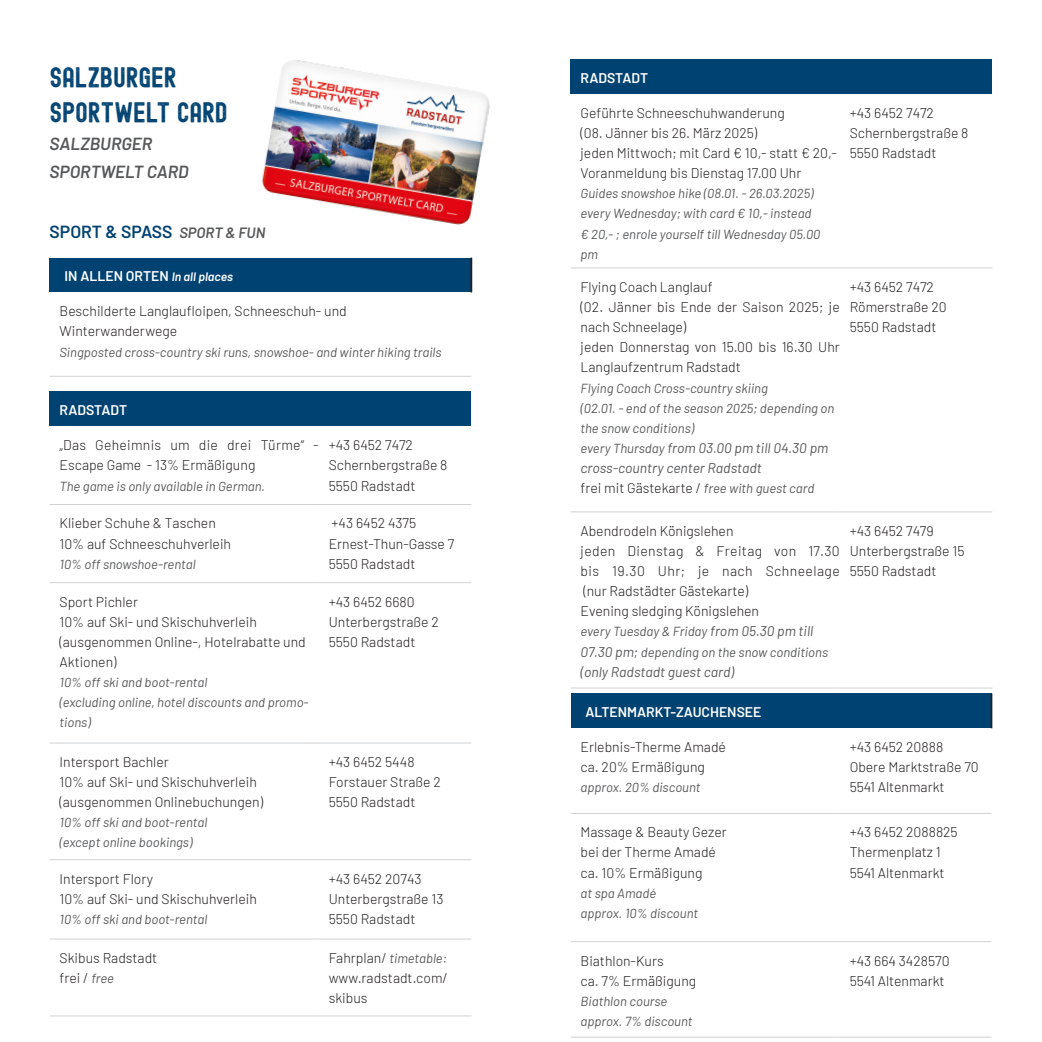
<style>
.page{position:relative;width:1042px;height:1042px;background:#fff}
.page>*{position:absolute;margin:0;border:0;box-sizing:border-box;transform-origin:0 0}
.t1{font:28px/35px "Edmund Texture";letter-spacing:-.01em;color:#004271}
.t2{font:italic 600 17.5px/28px "Barlow";color:#57585a}
.t3{font:600 17.5px "Barlow";color:#004271}
.t4{font:300 14px/20.1px "Barlow";color:#231f20}
.t5{font:italic 14px/20.1px "Barlow";color:#57585a}
.t6{font:600 14px "Barlow";color:#fff}
.t7{font:italic 13.12px/20.1px "Barlow";color:#57585a}
.s1{font-style:italic;font-size:14.88px;color:#57585a}
.s2{font-style:italic;font-size:12.25px}
.s3{font-weight:400;font-style:italic;font-size:13.12px;color:#57585a}
.s4{font-weight:300;font-style:normal;font-size:14px;color:#231f20}
.s5{font-size:13.12px}
.s6{font-weight:300;font-style:normal;color:#231f20}
.s7{font-size:14px}
</style>
<div class="page">
<img style="left:262px;top:60px;width:228px;height:165px">
<div style="left:50px;top:258px;width:421px;height:34px;background:#004271"></div>
<hr style="left:470px;top:258px;width:2px;height:34px;background:#231f20">
<hr style="left:50px;top:376px;width:421px;height:1px;background:#d1d2d4">
<div style="left:50px;top:392px;width:421px;height:34px;background:#004271"></div>
<hr style="left:50px;top:582px;width:269px;height:1px;background:#d1d2d4">
<hr style="left:319px;top:582px;width:152px;height:1px;background:#d1d2d4">
<hr style="left:50px;top:742px;width:269px;height:1px;background:#d1d2d4">
<hr style="left:319px;top:742px;width:152px;height:1px;background:#d1d2d4">
<hr style="left:50px;top:859px;width:269px;height:1px;background:#d1d2d4">
<hr style="left:319px;top:859px;width:152px;height:1px;background:#d1d2d4">
<hr style="left:50px;top:938px;width:269px;height:1px;background:#d1d2d4">
<hr style="left:319px;top:938px;width:152px;height:1px;background:#d1d2d4">
<hr style="left:50px;top:1015px;width:269px;height:1px;background:#d1d2d4">
<hr style="left:319px;top:1015px;width:152px;height:1px;background:#d1d2d4">
<hr style="left:50px;top:504px;width:269px;height:1px;background:#d1d2d4">
<hr style="left:319px;top:504px;width:152px;height:1px;background:#d1d2d4">
<div style="left:570px;top:60px;width:422px;height:34px;background:#004271"></div>
<hr style="left:570px;top:267px;width:270px;height:1px;background:#d1d2d4">
<hr style="left:840px;top:267px;width:152px;height:1px;background:#d1d2d4">
<hr style="left:570px;top:511px;width:270px;height:1px;background:#d1d2d4">
<hr style="left:840px;top:511px;width:152px;height:1px;background:#d1d2d4">
<hr style="left:570px;top:687px;width:270px;height:1px;background:#d1d2d4">
<hr style="left:840px;top:687px;width:152px;height:1px;background:#d1d2d4">
<div style="left:570px;top:693px;width:421px;height:35px;background:#004271"></div>
<hr style="left:990px;top:693px;width:2px;height:35px;background:#231f20">
<hr style="left:570px;top:813px;width:270px;height:1px;background:#d1d2d4">
<hr style="left:840px;top:813px;width:151px;height:1px;background:#d1d2d4">
<hr style="left:570px;top:941px;width:270px;height:1px;background:#d1d2d4">
<hr style="left:840px;top:941px;width:151px;height:1px;background:#d1d2d4">
<hr style="left:570px;top:1036px;width:270px;height:1px;background:#d1d2d4">
<hr style="left:840px;top:1036px;width:151px;height:1px;background:#d1d2d4">
<h1 class="t1" style="left:50px;top:58px;width:180px">SALZBURGER<br>SPORTWELT CARD</h1>
<p class="t2" style="left:50px;top:128px;width:141px">SALZBURGER<br>SPORTWELT CARD</p>
<p class="t3" style="left:50px;top:218px;width:217px">SPORT &amp; SPASS <span class="s1">SPORT &amp; FUN</span></p>
<p class="t6" style="left:64px;top:265px;width:170px">IN ALLEN ORTEN <span class="s2">In all places</span></p>
<p class="t4" style="left:60px;top:300px;width:289px">Beschilderte Langlaufloipen, Schneeschuh- und<br>Winterwanderwege</p>
<p class="t7" style="left:60px;top:341px;width:384px">Singposted cross-country ski runs, snowshoe- and winter hiking trails</p>
<p class="t6" style="left:60px;top:399px;width:69px">RADSTADT</p>
<p class="t4" style="left:60px;top:434px;width:261px">„Das Geheimnis um die drei Türme“ -<br>Escape Game - 13% Ermäßigung</p>
<p class="t7" style="left:60px;top:475px;width:207px">The game is only available in German.</p>
<p class="t4" style="left:60px;top:512px;width:173px">Klieber Schuhe &amp; Taschen<br>10% auf Schneeschuhverleih</p>
<p class="t7" style="left:60px;top:553px;width:138px">10% off snowshoe-rental</p>
<p class="t4" style="left:60px;top:590px;width:248px">Sport Pichler<br>10% auf Ski- und Skischuhverleih (ausgenommen Online-, Hotelrabatte und<br>Aktionen)</p>
<p class="t7" style="left:60px;top:671px;width:251px">10% off ski and boot-rental<br>(excluding online, hotel discounts and promo&shy;tions)</p>
<p class="t4" style="left:329px;top:434px;width:120px">+43 6452 7472<br>Schernbergstraße 8<br>5550 Radstadt</p>
<p class="t4" style="left:329px;top:512px;width:127px">+43 6452 4375<br>Ernest-Thun-Gasse 7<br>5550 Radstadt</p>
<p class="t4" style="left:329px;top:590px;width:112px">+43 6452 6680<br>Unterbergstraße 2<br>5550 Radstadt</p>
<p class="t4" style="left:60px;top:751px;width:205px">Intersport Bachler<br>10% auf Ski- und Skischuhverleih (ausgenommen Onlinebuchungen)</p>
<p class="t7" style="left:60px;top:811px;width:149px">10% off ski and boot-rental (except online bookings)</p>
<p class="t4" style="left:60px;top:867px;width:199px">Intersport Flory<br>10% auf Ski- und Skischuhverleih</p>
<p class="t7" style="left:60px;top:908px;width:149px">10% off ski and boot-rental</p>
<p class="t4" style="left:329px;top:751px;width:114px">+43 6452 5448<br>Forstauer Straße 2<br>5550 Radstadt</p>
<p class="t4" style="left:329px;top:867px;width:116px">+43 6452 20743<br>Unterbergstraße 13<br>5550 Radstadt</p>
<p class="t4" style="left:60px;top:947px;width:99px">Skibus Radstadt frei / <span class="s3">free</span></p>
<p class="t7" style="left:329px;top:947px;width:120px"><span class="s4">Fahrplan/</span> timetable:</p>
<p class="t4" style="left:329px;top:967px;width:121px">www.radstadt.com/ skibus</p>
<p class="t6" style="left:580px;top:67px;width:69px">RADSTADT</p>
<p class="t4" style="left:580px;top:102px;width:258px">Geführte Schneeschuhwanderung<br>(08. Jänner bis 26. März 2025)<br>jeden Mittwoch; mit Card € 10,- statt € 20,- Voranmeldung bis Dienstag 17.00 Uhr</p>
<p class="t7" style="left:580px;top:182px;width:241px">Guides snowshoe hike (08.01. - 26.03.2025) every Wednesday; with card € 10,- instead € 20,- ; enrole yourself till Wednesday 05.00 pm</p>
<p class="t4" style="left:580px;top:276px;width:261px">Flying Coach Langlauf<br>(02. Jänner bis Ende der Saison 2025; je nach Schneelage)<br>jeden Donnerstag von 15.00 bis 16.30 Uhr<br>Langlaufzentrum Radstadt</p>
<p class="t7" style="left:580px;top:377px;width:255px">Flying Coach Cross-country skiing<br>(02.01. - end of the season 2025; depending on the snow conditions)</p>
<p class="t5" style="left:580px;top:437px;width:249px"><span class="s5">every Thursday</span> from 03.00 pm till 04.30 pm cross-country center Radstadt<br><span class="s6">frei mit Gästekarte /</span> <span class="s5">free with guest card</span></p>
<p class="t4" style="left:850px;top:102px;width:120px">+43 6452 7472<br>Schernbergstraße 8<br>5550 Radstadt</p>
<p class="t4" style="left:850px;top:276px;width:98px">+43 6452 7472<br>Römerstraße 20<br>5550 Radstadt</p>
<p class="t4" style="left:580px;top:520px;width:261px">Abendrodeln Königslehen<br>jeden Dienstag &amp; Freitag von 17.30 bis 19.30 Uhr; je nach Schneelage (nur Radstädter Gästekarte)<br>Evening sledging Königslehen</p>
<p class="t7" style="left:580px;top:620px;width:249px">every Tuesday &amp; Friday <span class="s7">from 05.30 pm till<br>07.30 pm;</span> depending on the snow conditions</p>
<p class="t5" style="left:580px;top:660px;width:155px">(only Radstadt guest card)</p>
<p class="t6" style="left:585px;top:701px;width:178px">ALTENMARKT-ZAUCHENSEE</p>
<p class="t4" style="left:580px;top:736px;width:147px">Erlebnis-Therme Amadé ca. 20% Ermäßigung</p>
<p class="t7" style="left:580px;top:776px;width:122px">approx. 20% discount</p>
<p class="t4" style="left:849px;top:520px;width:116px">+43 6452 7479<br>Unterbergstraße 15<br>5550 Radstadt</p>
<p class="t4" style="left:850px;top:736px;width:131px">+43 6452 20888<br>Obere Marktstraße 70<br>5541 Altenmarkt</p>
<p class="t4" style="left:580px;top:821px;width:148px">Massage &amp; Beauty Gezer bei der Therme Amadé ca. 10% Ermäßigung</p>
<p class="t7" style="left:580px;top:882px;width:119px">at spa Amadé approx. 10% discount</p>
<p class="t4" style="left:850px;top:821px;width:110px">+43 6452 2088825<br>Thermenplatz 1<br>5541 Altenmarkt</p>
<p class="t4" style="left:580px;top:949px;width:117px">Biathlon-Kurs<br>ca. 7% Ermäßigung</p>
<p class="t7" style="left:580px;top:990px;width:114px">Biathlon course approx. 7% discount</p>
<p class="t4" style="left:850px;top:949px;width:101px">+43 664 3428570<br>5541 Altenmarkt</p>
</div>
